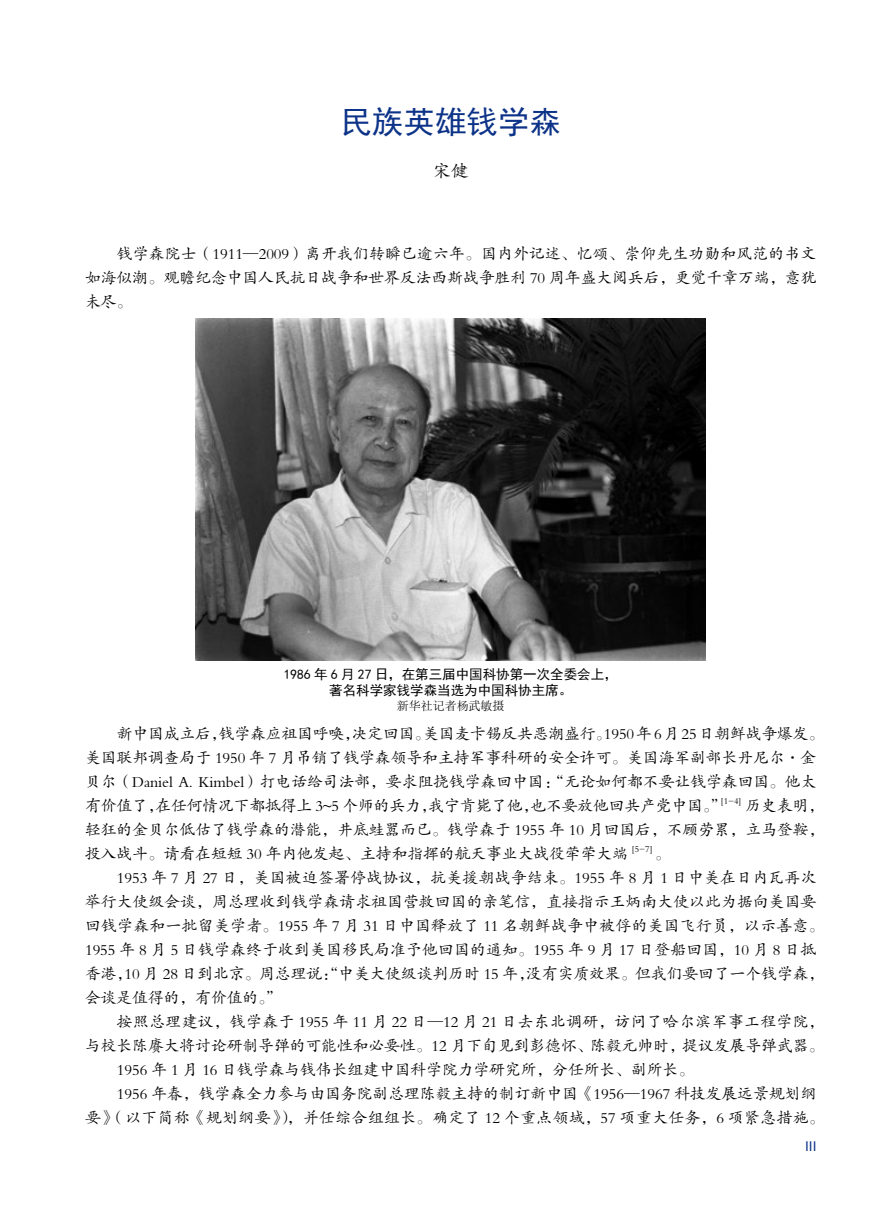
<style>
.page{position:relative;width:893px;height:1212px;background:#fff}
.page>*{position:absolute;margin:0;border:0;box-sizing:border-box;transform-origin:0 0}
.t1{font:31.5px "Sim Hei";color:#0c3388}
.t2{font:18px "FZKTJW GB1 0";color:#000}
.t3{font:15.75px/24px "FZKTJW GB1 0";color:#000;text-align:justify}
.t4{font:15.75px "FZKTJW GB1 0";letter-spacing:.03em;color:#000}
.t5{font:15.75px "FZKTJW GB1 0";letter-spacing:.025em;color:#000}
.t6{font:15.75px "FZKTJW GB1 0";letter-spacing:.02em;color:#000}
.t7{font:13.5px/16.2px "Sim Hei";color:#000;text-align:center}
.t8{font:13.5px "Arial";color:#0c3388}
.t9{font:12px "Sim Sun";letter-spacing:-.005em;color:#000}
.t10{font:9.15px "FZKTJW GB1 0";color:#000}
</style>
<div class="page">
<img style="left:196px;top:319px;width:510px;height:342px">
<h1 class="t1" style="left:340px;top:106px;width:222px">民族英雄钱学森</h1>
<p class="t2" style="left:433px;top:162px;width:37px">宋健</p>
<p class="t3" style="left:85px;top:242px;width:733px;text-indent:32px">钱学森院士（1911—2009）离开我们转瞬已逾六年。国内外记述、忆颂、崇仰先生功勋和风范的书文如海似潮。观瞻纪念中国人民抗日战争和世界反法西斯战争胜利 70 周年盛大阅兵后，更觉千章万端，意犹未尽。</p>
<p class="t7" style="left:284px;top:666px;width:336px">1986 年 6 月 27 日，在第三届中国科协第一次全委会上，著名科学家钱学森当选为中国科协主席。</p>
<p class="t9" style="left:397px;top:699px;width:109px">新华社记者杨武敏摄</p>
<p class="t3" style="left:85px;top:722px;width:741px;text-align:left;text-indent:32px">新中国成立后，钱学森应祖国呼唤，决定回国。美国麦卡锡反共恶潮盛行。1950年6月25日朝鲜战争爆发。美国联邦调查局于 1950 年 7 月吊销了钱学森领导和主持军事科研的安全许可。美国海军副部长丹尼尔·金贝尔（Daniel A. Kimbel）打电话给司法部，要求阻挠钱学森回中国：“无论如何都不要让钱学森回国。他太有价值了，在任何情况下都抵得上 3~5 个师的兵力，我宁肯毙了他，也不要放他回共产党中国。”</p>
<p class="t10" style="left:721px;top:796px;width:22px">[1-4]</p>
<p class="t3" style="left:85px;top:794px;width:741px;text-indent:660px">历史表明，轻狂的金贝尔低估了钱学森的潜能，井底蛙嚣而已。钱学森于 1955 年 10 月回国后，不顾劳累，立马登鞍，投入战斗。请看在短短 30 年内他发起、主持和指挥的航天事业大战役荦荦大端</p>
<p class="t10" style="left:632px;top:844px;width:22px">[5-7]</p>
<p class="t3" style="left:655px;top:842px;width:17px">。</p>
<p class="t6" style="left:117px;top:870px;width:701px">1953 年 7 月 27 日，美国被迫签署停战协议，抗美援朝战争结束。1955 年 8 月 1 日中美在日内瓦再次</p>
<p class="t3" style="left:85px;top:890px;width:733px">举行大使级会谈，周总理收到钱学森请求祖国营救回国的亲笔信，直接指示王炳南大使以此为据向美国要</p>
<p class="t5" style="left:85px;top:918px;width:740px">回钱学森和一批留美学者。1955 年 7 月 31 日中国释放了 11 名朝鲜战争中被俘的美国飞行员，以示善意。</p>
<p class="t3" style="left:85px;top:938px;width:733px">1955 年 8 月 5 日钱学森终于收到美国移民局准予他回国的通知。1955 年 9 月 17 日登船回国，10 月 8 日抵</p>
<p class="t3" style="left:85px;top:962px;width:741px">香港，10 月 28 日到北京。周总理说：“中美大使级谈判历时 15 年，没有实质效果。但我们要回了一个钱学森，</p>
<p class="t3" style="left:85px;top:986px;width:198px">会谈是值得的，有价值的。”</p>
<p class="t4" style="left:117px;top:1014px;width:709px">按照总理建议，钱学森于 1955 年 11 月 22 日—12 月 21 日去东北调研，访问了哈尔滨军事工程学院，</p>
<p class="t3" style="left:85px;top:1034px;width:741px">与校长陈赓大将讨论研制导弹的可能性和必要性。12 月下旬见到彭德怀、陈毅元帅时，提议发展导弹武器。</p>
<p class="t3" style="left:117px;top:1058px;width:579px">1956 年 1 月 16 日钱学森与钱伟长组建中国科学院力学研究所，分任所长、副所长。</p>
<p class="t3" style="left:117px;top:1082px;width:701px">1956 年春，钱学森全力参与由国务院副总理陈毅主持的制订新中国《1956—1967 科技发展远景规划纲</p>
<p class="t4" style="left:85px;top:1110px;width:741px">要》（以下简称《规划纲要》），并任综合组组长。确定了 12 个重点领域，57 项重大任务，6 项紧急措施。</p>
<p class="t8" style="left:805px;top:1137px;width:13px">III</p>
</div>
